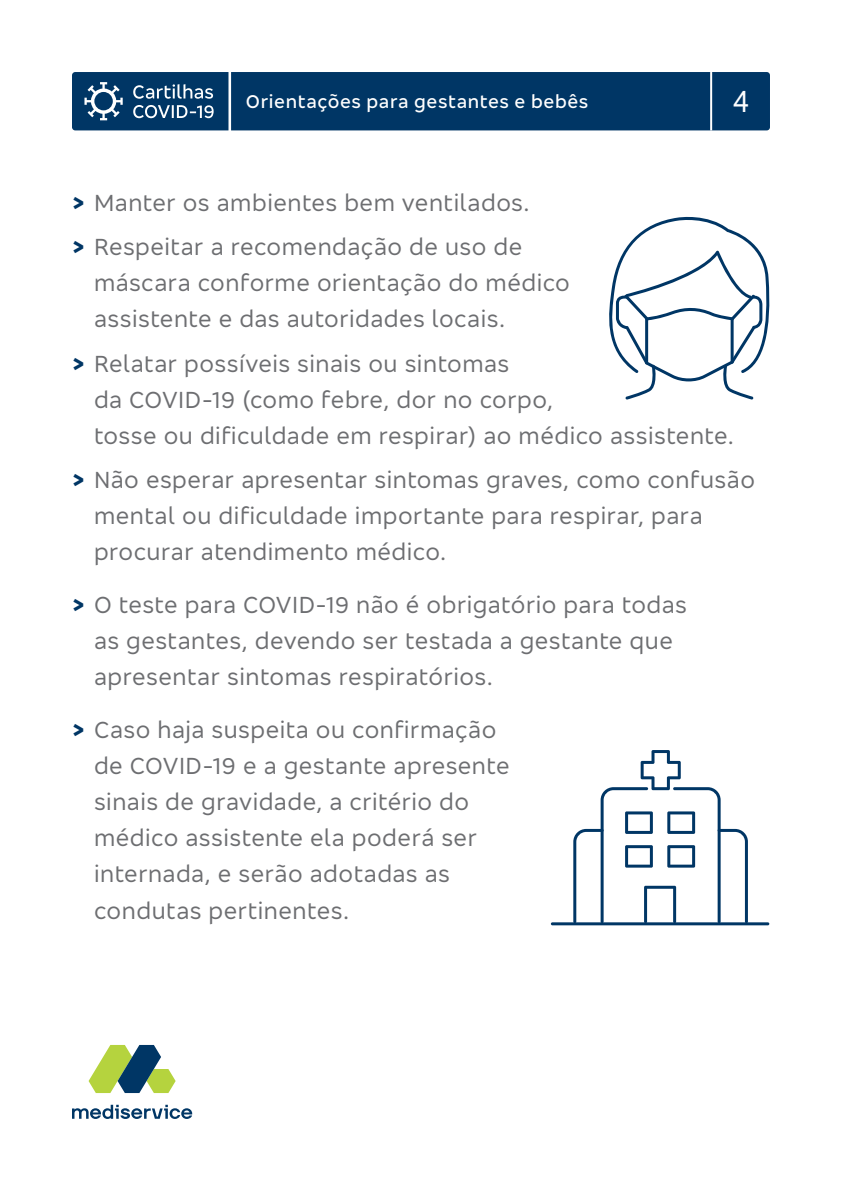
<style>
.page{position:relative;width:842px;height:1191px;background:#fff}
.page>*{position:absolute;margin:0;border:0;box-sizing:border-box;transform-origin:0 0}
.t1{font:condensed 32px "Bradesco Sans";color:#fff}
.t2{font:24px/36px "Bradesco Sans";letter-spacing:.02em;color:#6d6e71}
.t3{font:500 19px "Bradesco Sans";letter-spacing:.03em;color:#fff}
.s1{font-weight:700;color:#003665}
</style>
<div class="page">
<svg style="left:573px;top:750px;width:175px;height:172px"></svg>
<hr style="left:551px;top:922px;width:218px;height:3px;background:#003665;border-radius:2px">
<svg style="left:609px;top:216px;width:161px;height:183px"></svg>
<div style="left:72px;top:72px;width:698px;height:58px;background:#003665"></div>
<svg style="left:89px;top:1045px;width:87px;height:48px"></svg>
<svg style="left:72px;top:1104px;width:120px;height:15px"></svg>
<p class="t3" style="left:246px;top:89px;width:344px">Orientações para gestantes e bebês</p>
<h1 class="t1" style="left:733px;top:81px;width:18px">4</h1>
<p class="t2" style="left:71px;top:179px;width:460px;line-height:44.4px"><span class="s1">&gt;</span> Manter os ambientes bem ventilados. <span class="s1">&gt;</span> Respeitar a recomendação de uso de</p>
<p class="t2" style="left:94px;top:264px;width:477px">máscara conforme orientação do médico assistente e das autoridades locais.</p>
<p class="t2" style="left:94px;top:345px;width:641px;text-indent:-23px"><span class="s1">&gt;</span> Relatar possíveis sinais ou sintomas<br>da COVID-19 (como febre, dor no corpo,<br>tosse ou dificuldade em respirar) ao médico assistente.</p>
<p class="t2" style="left:94px;top:461px;width:662px;text-indent:-23px"><span class="s1">&gt;</span> Não esperar apresentar sintomas graves, como confusão mental ou dificuldade importante para respirar, para procurar atendimento médico.</p>
<p class="t2" style="left:94px;top:586px;width:594px;text-indent:-23px"><span class="s1">&gt;</span> O teste para COVID-19 não é obrigatório para todas as gestantes, devendo ser testada a gestante que apresentar sintomas respiratórios.</p>
<p class="t2" style="left:94px;top:711px;width:417px;text-indent:-23px"><span class="s1">&gt;</span> Caso haja suspeita ou confirmação de COVID-19 e a gestante apresente sinais de gravidade, a critério do médico assistente ela poderá ser internada, e serão adotadas as condutas pertinentes.</p>
</div>
